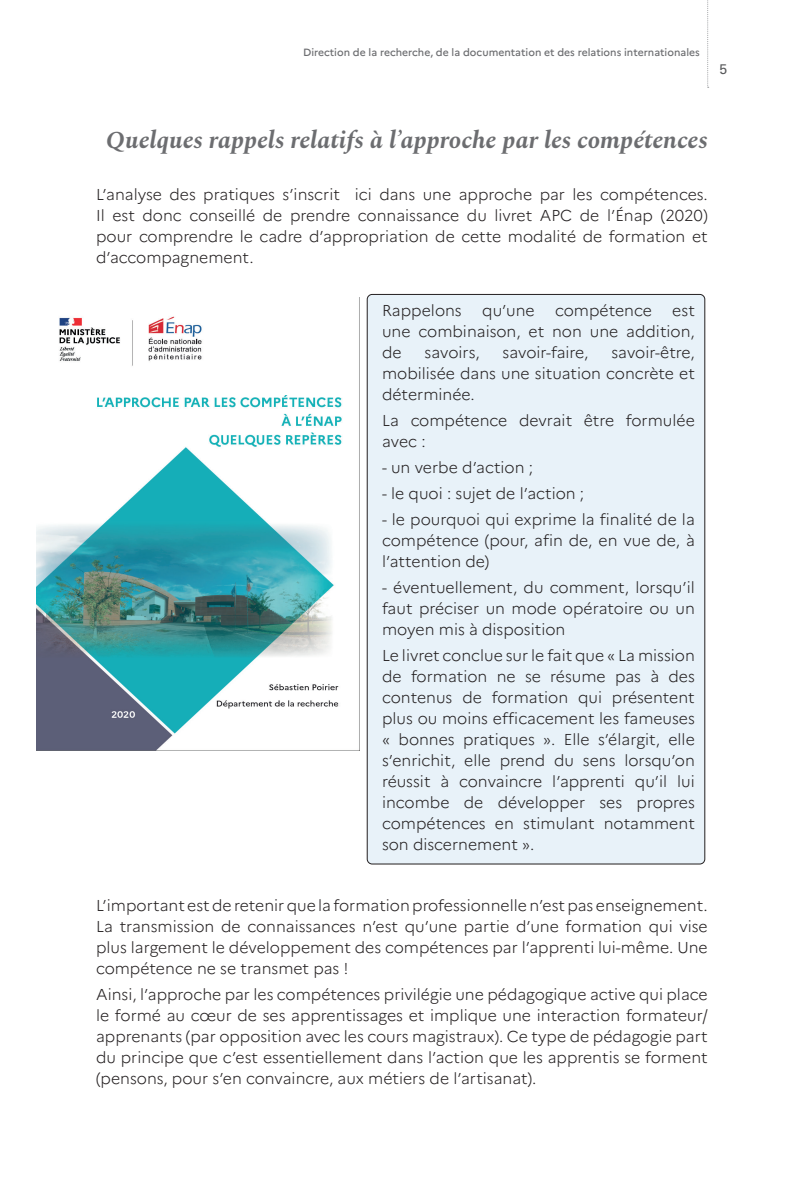
<style>
.page{position:relative;width:794px;height:1191px;background:#fff}
.page>*{position:absolute;margin:0;border:0;box-sizing:border-box;transform-origin:0 0}
.t1{font:italic 700 24.5px "Spectral";color:#6c6d70}
.t2{font:300 15.75px/21px "Marianne";color:#231f20;text-align:justify}
.t3{font:14px "Univers";color:#57585a}
.t4{font:500 10.5px "Marianne";color:#6c6d70}
</style>
<div class="page">
<svg style="left:707px;top:0;width:1px;height:88px"></svg>
<img style="left:36px;top:316px;width:323px;height:435px">
<div style="left:367px;top:294px;width:338px;height:570px;background:#e8f2f9;border-radius:5px"></div>
<p class="t4" style="left:303px;top:46px;width:398px">Direction de la recherche, de la documentation et des relations internationales</p>
<p class="t3" style="left:719px;top:61px;width:9px">5</p>
<h1 class="t1" style="left:106px;top:122px;width:603px">Quelques rappels relatifs à l’approche par les compétences</h1>
<p class="t2" style="left:96px;top:184px;width:613px">L’analyse des pratiques s’inscrit ici dans une approche par les compétences.<br>Il est donc conseillé de prendre connaissance du livret APC de l’Énap (2020) pour comprendre le cadre d’appropriation de cette modalité de formation et d’accompagnement.</p>
<p class="t2" style="left:382px;top:300px;width:81px">Rappelons</p>
<p class="t2" style="left:482px;top:300px;width:54px">qu’une</p>
<p class="t2" style="left:555px;top:300px;width:98px">compétence</p>
<p class="t2" style="left:382px;top:300px;width:314px;text-indent:290px">est une combinaison, et non une addition, de</p>
<p class="t2" style="left:382px;top:342px;width:314px;text-indent:229px">savoir-être, mobilisée dans une situation concrète et déterminée.</p>
<p class="t2" style="left:382px;top:410px;width:314px">La compétence devrait être formulée avec :</p>
<p class="t2" style="left:382px;top:457px;width:152px">- un verbe d’action ;</p>
<p class="t2" style="left:382px;top:483px;width:204px">- le quoi : sujet de l’action ;</p>
<p class="t2" style="left:382px;top:509px;width:314px">- le pourquoi qui exprime la finalité de la compétence (pour, afin de, en vue de, à l’attention de)</p>
<p class="t2" style="left:382px;top:577px;width:314px">- éventuellement, du comment, lorsqu’il faut préciser un mode opératoire ou un moyen mis à disposition</p>
<p class="t2" style="left:382px;top:645px;width:314px">Le livret conclue sur le fait que « La mission de formation ne se résume pas à des contenus de formation qui présentent plus ou moins efficacement les fameuses « bonnes pratiques ». Elle s’élargit, elle s’enrichit, elle prend du sens lorsqu’on réussit à convaincre l’apprenti qu’il lui incombe de développer ses propres compétences en stimulant notamment son discernement ».</p>
<p class="t2" style="left:424px;top:342px;width:56px">savoirs,</p>
<p class="t2" style="left:502px;top:342px;width:87px">savoir-faire,</p>
<p class="t2" style="left:96px;top:894px;width:613px">L’important est de retenir que la formation professionnelle n’est pas enseignement.<br>La transmission de connaissances n’est qu’une partie d’une formation qui vise plus largement le développement des compétences par l’apprenti lui-même. Une compétence ne se transmet pas !</p>
<p class="t2" style="left:96px;top:983px;width:613px">Ainsi, l’approche par les compétences privilégie une pédagogique active qui place le formé au cœur de ses apprentissages et implique une interaction formateur/ apprenants (par opposition avec les cours magistraux). Ce type de pédagogie part du principe que c’est essentiellement dans l’action que les apprentis se forment (pensons, pour s’en convaincre, aux métiers de l’artisanat).</p>
</div>
